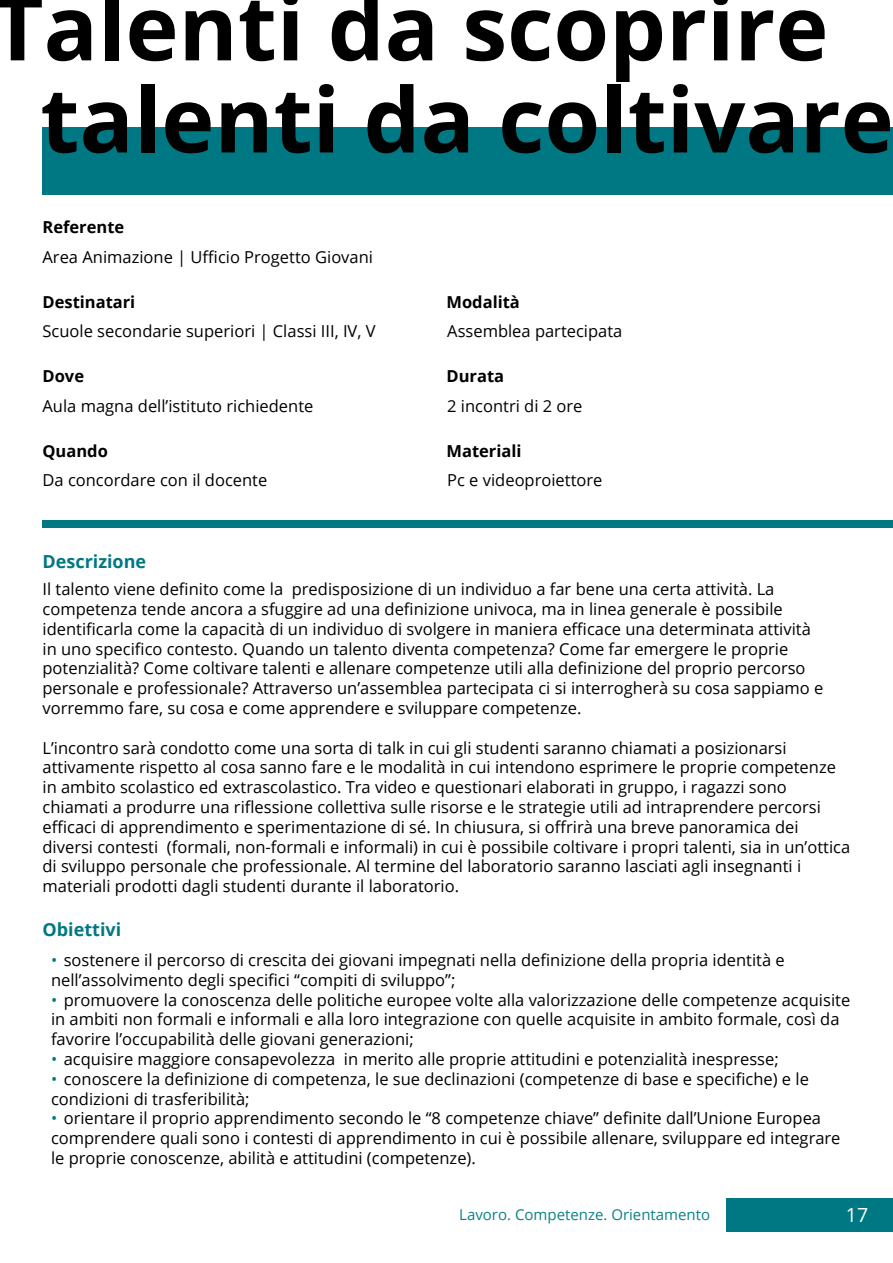
<style>
.page{position:relative;width:893px;height:1263px;background:#fff}
.page>*{position:absolute;margin:0;border:0;box-sizing:border-box;transform-origin:0 0}
.t1{font:700 90px/92.1px "Open Sans";color:#000}
.t2{font:19.5px "Open Sans";color:#fff}
.t3{font:700 18px "Open Sans";color:#007883}
.t4{font:16.5px/19.8px "Open Sans";color:#000}
.t5{font:700 16.5px "Open Sans";color:#000}
.t6{font:15px "Open Sans";color:#098386}
.s1{color:#007883}
</style>
<div class="page">
<div style="left:43px;top:127px;width:850px;height:67px;background:#007883"></div>
<div style="left:43px;top:520px;width:850px;height:8px;background:#007883"></div>
<div style="left:726px;top:1198px;width:167px;height:33px;background:#007883"></div>
<h1 class="t1" style="left:40px;top:-21px;width:855px;text-indent:-49px">Talenti da scoprire talenti da coltivare</h1>
<p class="t5" style="left:43px;top:216px;width:83px">Referente</p>
<p class="t4" style="left:43px;top:246px;width:332px">Area Animazione | Ufficio Progetto Giovani</p>
<p class="t5" style="left:43px;top:290px;width:94px">Destinatari</p>
<p class="t5" style="left:446px;top:290px;width:75px">Modalità</p>
<p class="t4" style="left:43px;top:321px;width:335px">Scuole secondarie superiori | Classi III, IV, V</p>
<p class="t4" style="left:447px;top:321px;width:177px">Assemblea partecipata</p>
<p class="t5" style="left:43px;top:365px;width:43px">Dove</p>
<p class="t5" style="left:446px;top:365px;width:59px">Durata</p>
<p class="t4" style="left:43px;top:395px;width:272px">Aula magna dell’istituto richiedente</p>
<p class="t4" style="left:447px;top:395px;width:137px">2 incontri di 2 ore</p>
<p class="t5" style="left:43px;top:439px;width:67px">Quando</p>
<p class="t5" style="left:446px;top:439px;width:76px">Materiali</p>
<p class="t4" style="left:43px;top:470px;width:226px">Da concordare con il docente</p>
<p class="t4" style="left:447px;top:470px;width:157px">Pc e videoproiettore</p>
<p class="t3" style="left:43px;top:548px;width:105px">Descrizione</p>
<p class="t4" style="left:43px;top:579px;width:782px">Il talento viene definito come la predisposizione di un individuo a far bene una certa attività. La competenza tende ancora a sfuggire ad una definizione univoca, ma in linea generale è possibile identificarla come la capacità di un individuo di svolgere in maniera efficace una determinata attività in uno specifico contesto. Quando un talento diventa competenza? Come far emergere le proprie potenzialità? Come coltivare talenti e allenare competenze utili alla definizione del proprio percorso personale e professionale? Attraverso un’assemblea partecipata ci si interrogherà su cosa sappiamo e vorremmo fare, su cosa e come apprendere e sviluppare competenze.</p>
<p class="t4" style="left:43px;top:737px;width:809px">L’incontro sarà condotto come una sorta di talk in cui gli studenti saranno chiamati a posizionarsi attivamente rispetto al cosa sanno fare e le modalità in cui intendono esprimere le proprie competenze in ambito scolastico ed extrascolastico. Tra video e questionari elaborati in gruppo, i ragazzi sono chiamati a produrre una riflessione collettiva sulle risorse e le strategie utili ad intraprendere percorsi efficaci di apprendimento e sperimentazione di sé. In chiusura, si offrirà una breve panoramica dei diversi contesti (formali, non-formali e informali) in cui è possibile coltivare i propri talenti, sia in un’ottica di sviluppo personale che professionale. Al termine del laboratorio saranno lasciati agli insegnanti i materiali prodotti dagli studenti durante il laboratorio.</p>
<p class="t3" style="left:43px;top:916px;width:80px">Obiettivi</p>
<p class="t4" style="left:51px;top:950px;width:735px"><span class="s1">•</span> sostenere il percorso di crescita dei giovani impegnati nella definizione della propria identità e nell’assolvimento degli specifici “compiti di sviluppo”;</p>
<p class="t4" style="left:51px;top:989px;width:801px"><span class="s1">•</span> promuovere la conoscenza delle politiche europee volte alla valorizzazione delle competenze acquisite in ambiti non formali e informali e alla loro integrazione con quelle acquisite in ambito formale, così da favorire l’occupabilità delle giovani generazioni;</p>
<p class="t4" style="left:51px;top:1049px;width:729px"><span class="s1">•</span> acquisire maggiore consapevolezza in merito alle proprie attitudini e potenzialità inespresse;</p>
<p class="t4" style="left:51px;top:1068px;width:759px"><span class="s1">•</span> conoscere la definizione di competenza, le sue declinazioni (competenze di base e specifiche) e le condizioni di trasferibilità;</p>
<p class="t4" style="left:51px;top:1108px;width:791px"><span class="s1">•</span> orientare il proprio apprendimento secondo le “8 competenze chiave” definite dall’Unione Europea comprendere quali sono i contesti di apprendimento in cui è possibile allenare, sviluppare ed integrare le proprie conoscenze, abilità e attitudini (competenze).</p>
<p class="t6" style="left:459px;top:1204px;width:252px">Lavoro. Competenze. Orientamento</p>
<p class="t2" style="left:846px;top:1201px;width:24px">17</p>
</div>
